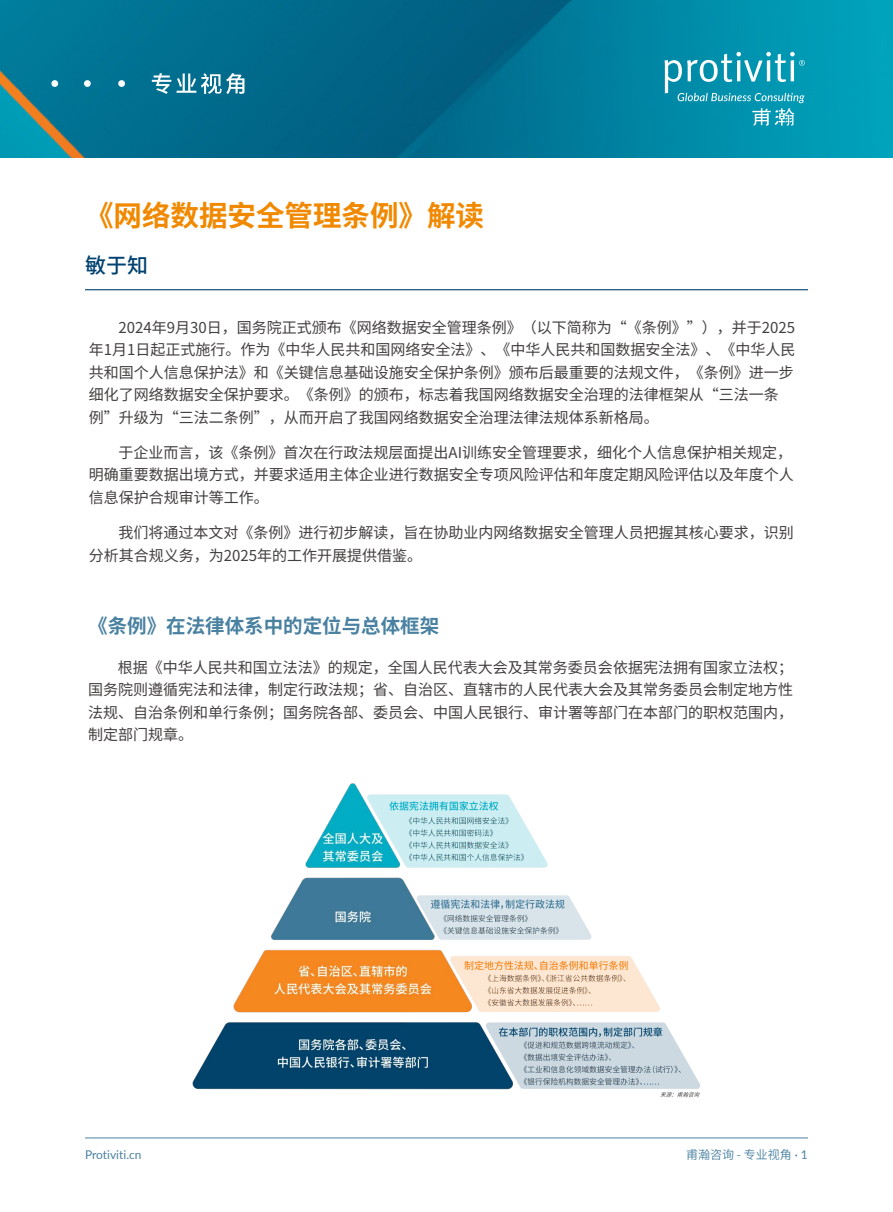
<style>
.page{position:relative;width:893px;height:1212px;background:#fff}
.page>*{position:absolute;margin:0;border:0;box-sizing:border-box;transform-origin:0 0}
.t1{font:700 28.5px "Source Han Sans SC";color:#f18900}
.t2{font:500 21px "Source Han Sans CN";color:#004270}
.t3{font:700 19.5px "Source Han Sans SC";color:#4981a1}
.t4{font:15px/22.5px "Source Han Sans SC";color:#44403f}
.t5{font:12px "Lato";color:#4981a1}
.t6{font:12px "Source Han Sans CN";color:#4981a1}
.s1{font-family:"Lato"}
</style>
<div class="page">
<hr style="left:85px;top:1137px;width:723px;height:1px;background:#4981a1">
<img style="left:0;top:0;width:893px;height:157px">
<svg style="left:664px;top:52px;width:141px;height:74px;background:#29a3ba"></svg>
<div style="left:51px;top:80px;width:7px;height:7px;background:#fff;border-radius:50%"></div>
<div style="left:84px;top:80px;width:7px;height:7px;background:#fff;border-radius:50%"></div>
<div style="left:118px;top:80px;width:7px;height:7px;background:#fff;border-radius:50%"></div>
<svg style="left:152px;top:73px;width:92px;height:21px"></svg>
<hr style="left:85px;top:289px;width:723px;height:1px;background:#004270">
<img style="left:192px;top:784px;width:509px;height:314px">
<h1 class="t1" style="left:85px;top:199px;width:400px">《网络数据安全管理条例》解读</h1>
<h2 class="t2" style="left:85px;top:254px;width:64px">敏于知</h2>
<p class="t4" style="left:89px;top:316px;width:708px;text-indent:30px">2024年9月30日，国务院正式颁布《网络数据安全管理条例》（以下简称为“《条例》”），并于2025年1月1日起正式施行。作为《中华人民共和国网络安全法》、《中华人民共和国数据安全法》、《中华人民共和国个人信息保护法》和《关键信息基础设施安全保护条例》颁布后最重要的法规文件，《条例》进一步细化了网络数据安全保护要求。《条例》的颁布，标志着我国网络数据安全治理的法律框架从“三法一条例”升级为“三法二条例”，从而开启了我国网络数据安全治理法律法规体系新格局。</p>
<p class="t4" style="left:89px;top:441px;width:707px;text-align:justify;text-indent:30px">于企业而言，该《条例》首次在行政法规层面提出AI训练安全管理要求，细化个人信息保护相关规定，明确重要数据出境方式，并要求适用主体企业进行数据安全专项风险评估和年度定期风险评估以及年度个人信息保护合规审计等工作。</p>
<p class="t4" style="left:89px;top:522px;width:706px;text-indent:30px">我们将通过本文对《条例》进行初步解读，旨在协助业内网络数据安全管理人员把握其核心要求，识别分析其合规义务，为2025年的工作开展提供借鉴。</p>
<h3 class="t3" style="left:88px;top:615px;width:353px">《条例》在法律体系中的定位与总体框架</h3>
<p class="t4" style="left:88px;top:656px;width:707px;text-align:justify;text-indent:30px">根据《中华人民共和国立法法》的规定，全国人民代表大会及其常务委员会依据宪法拥有国家立法权；国务院则遵循宪法和法律，制定行政法规；省、自治区、直辖市的人民代表大会及其常务委员会制定地方性法规、自治条例和单行条例；国务院各部、委员会、中国人民银行、审计署等部门在本部门的职权范围内，制定部门规章。</p>
<p class="t5" style="left:85px;top:1145px;width:58px">Protiviti.cn</p>
<p class="t6" style="left:686px;top:1147px;width:123px">甫瀚咨询 - 专业视角 <span class="s1">· 1</span></p>
</div>
